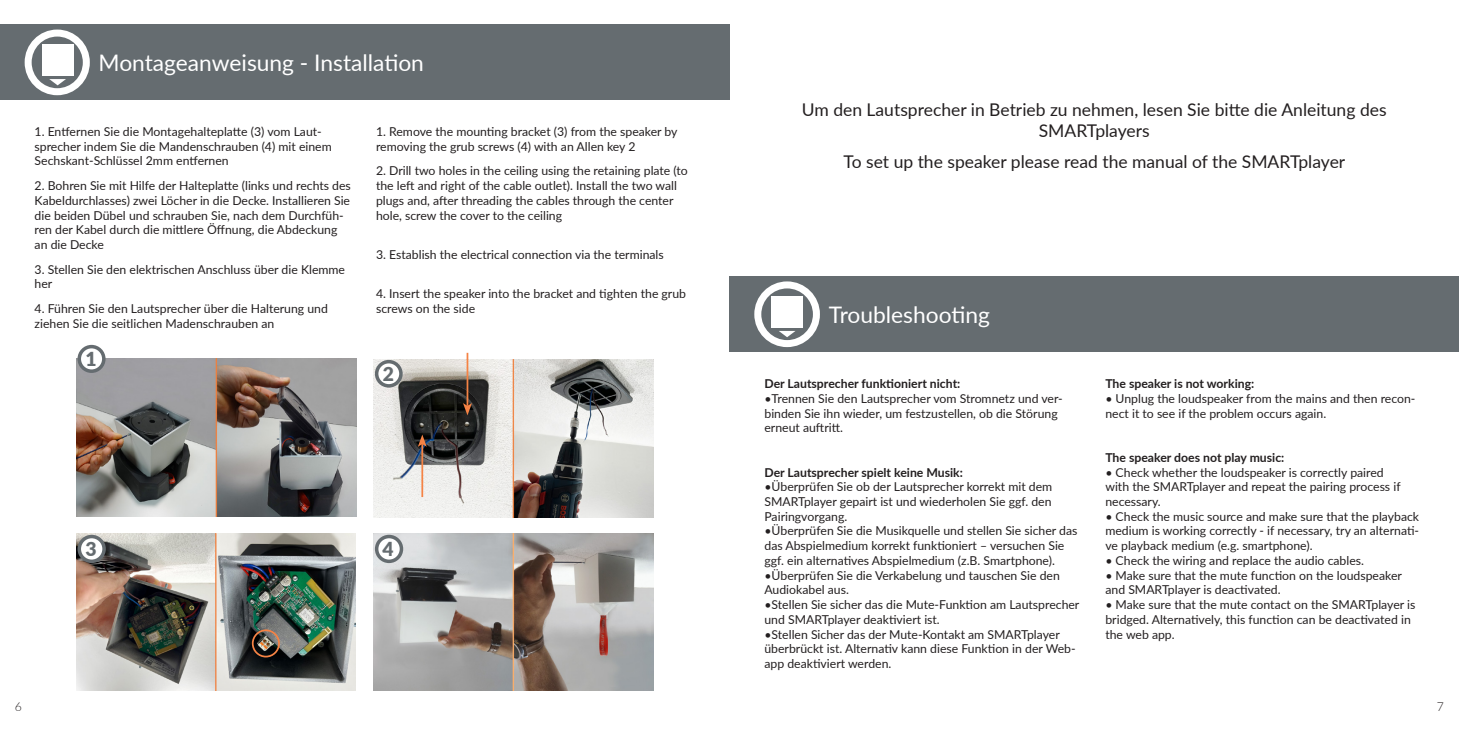
<style>
.page{position:relative;width:1459px;height:730px;background:#fff}
.page>*{position:absolute;margin:0;border:0;box-sizing:border-box;transform-origin:0 0}
.t1{font:22.75px "Lato";color:#fff}
.t2{font:900 19.25px "Lato";color:#656c70}
.t3{font:17.5px/21px "Lato";color:#231f20;text-align:center}
.t4{font:12.25px/14.7px "Lato";color:#231f20}
.t5{font:700 12.25px "Lato";color:#231f20}
.t6{font:300 12.25px "Lato";color:#231f20}
</style>
<div class="page">
<img style="left:374px;top:533px;width:279px;height:157px">
<img style="left:76px;top:533px;width:280px;height:157px">
<img style="left:374px;top:360px;width:279px;height:157px">
<div style="left:377px;top:536px;width:24px;height:25px;background:#fff;border-radius:50%"></div>
<div style="left:375px;top:534px;width:28px;height:28px;border:4px solid #656c70;border-radius:50%"></div>
<div style="left:0;top:25px;width:729px;height:75px;background:#656c70"></div>
<div style="left:25px;top:30px;width:65px;height:65px;border:7px solid #fff;border-radius:50%"></div>
<div style="left:42px;top:44px;width:31px;height:32px;background:#fff"></div>
<svg style="left:49px;top:79px;width:17px;height:6px"></svg>
<img style="left:76px;top:358px;width:280px;height:158px">
<hr style="left:466px;top:352px;width:2px;height:53px;background:#f58345">
<svg style="left:463px;top:403px;width:9px;height:12px"></svg>
<hr style="left:421px;top:444px;width:2px;height:53px;background:#f58345">
<svg style="left:418px;top:434px;width:9px;height:12px"></svg>
<div style="left:377px;top:361px;width:24px;height:24px;background:#fff;border-radius:50%"></div>
<div style="left:375px;top:360px;width:28px;height:27px;border:4px solid #656c70;border-radius:50%"></div>
<div style="left:252px;top:629px;width:28px;height:28px;border:2px solid #f58345;border-radius:50%"></div>
<div style="left:79px;top:536px;width:25px;height:25px;background:#fff;border-radius:50%"></div>
<div style="left:78px;top:534px;width:28px;height:28px;border:4px solid #656c70;border-radius:50%"></div>
<div style="left:79px;top:346px;width:25px;height:25px;background:#fff;border-radius:50%"></div>
<div style="left:77px;top:345px;width:29px;height:28px;border:4px solid #656c70;border-radius:50%"></div>
<div style="left:729px;top:276px;width:729px;height:76px;background:#656c70"></div>
<div style="left:754px;top:281px;width:66px;height:66px;border:7px solid #fff;border-radius:50%"></div>
<div style="left:771px;top:296px;width:32px;height:31px;background:#fff"></div>
<svg style="left:779px;top:331px;width:16px;height:6px"></svg>
<h1 class="t1" style="left:99px;top:46px;width:327px">Montageanweisung - Installation</h1>
<p class="t4" style="left:35px;top:124px;width:299px">1. Entfernen Sie die Montagehalteplatte (3) vom Laut&shy;sprecher indem Sie die Mandenschrauben (4) mit einem<br>Sechskant-Schlüssel 2mm entfernen</p>
<p class="t4" style="left:35px;top:178px;width:318px">2. Bohren Sie mit Hilfe der Halteplatte (links und rechts des Kabeldurchlasses) zwei Löcher in die Decke. Installieren Sie die beiden Dübel und schrauben Sie, nach dem Durchfüh&shy;ren der Kabel durch die mittlere Öffnung, die Abdeckung an die Decke</p>
<p class="t4" style="left:35px;top:261px;width:312px">3. Stellen Sie den elektrischen Anschluss über die Klemme her</p>
<p class="t4" style="left:35px;top:300px;width:295px">4. Führen Sie den Lautsprecher über die Halterung und ziehen Sie die seitlichen Madenschrauben an</p>
<h2 class="t2" style="left:86px;top:344px;width:13px">1</h2>
<p class="t4" style="left:376px;top:124px;width:303px">1. Remove the mounting bracket (3) from the speaker by removing the grub screws (4) with an Allen key 2</p>
<p class="t4" style="left:376px;top:163px;width:313px">2. Drill two holes in the ceiling using the retaining plate (to the left and right of the cable outlet). Install the two wall plugs and, after threading the cables through the center hole, screw the cover to the ceiling</p>
<p class="t4" style="left:376px;top:246px;width:289px">3. Establish the electrical connection via the terminals</p>
<p class="t4" style="left:376px;top:286px;width:311px">4. Insert the speaker into the bracket and tighten the grub screws on the side</p>
<h2 class="t2" style="left:383px;top:359px;width:13px">2</h2>
<h2 class="t2" style="left:86px;top:533px;width:13px">3</h2>
<h2 class="t2" style="left:382px;top:533px;width:13px">4</h2>
<h3 class="t3" style="left:802px;top:98px;width:586px">Um den Lautsprecher in Betrieb zu nehmen, lesen Sie bitte die Anleitung des<br>SMARTplayers</h3>
<h3 class="t3" style="left:843px;top:151px;width:503px">To set up the speaker please read the manual of the SMARTplayer</h3>
<h1 class="t1" style="left:828px;top:298px;width:163px">Troubleshooting</h1>
<p class="t5" style="left:764px;top:374px;width:197px">Der Lautsprecher funktioniert nicht:</p>
<p class="t4" style="left:764px;top:390px;width:300px">•Trennen Sie den Lautsprecher vom Stromnetz und ver&shy;binden Sie ihn wieder, um festzustellen, ob die Störung erneut auftritt.</p>
<p class="t5" style="left:764px;top:463px;width:200px">Der Lautsprecher spielt keine Musik:</p>
<p class="t4" style="left:764px;top:478px;width:289px;text-align:justify">•Überprüfen Sie ob der Lautsprecher korrekt mit dem SMARTplayer gepairt ist und wiederholen Sie ggf. den Pairingvorgang.</p>
<p class="t4" style="left:764px;top:523px;width:314px">•Überprüfen Sie die Musikquelle und stellen Sie sicher das das Abspielmedium korrekt funktioniert – versuchen Sie ggf. ein alternatives Abspielmedium (z.B. Smartphone).</p>
<p class="t4" style="left:764px;top:567px;width:297px">•Überprüfen Sie die Verkabelung und tauschen Sie den<br>Audiokabel aus.</p>
<p class="t4" style="left:764px;top:596px;width:316px">•Stellen Sie sicher das die Mute-Funktion am Lautsprecher und SMARTplayer deaktiviert ist.</p>
<p class="t4" style="left:764px;top:625px;width:313px">•Stellen Sicher das der Mute-Kontakt am SMARTplayer überbrückt ist. Alternativ kann diese Funktion in der Web&shy;app deaktiviert werden.</p>
<p class="t5" style="left:1105px;top:374px;width:150px">The speaker is not working:</p>
<p class="t4" style="left:1105px;top:390px;width:311px">• Unplug the loudspeaker from the mains and then recon&shy;nect it to see if the problem occurs again.</p>
<p class="t5" style="left:1105px;top:448px;width:180px">The speaker does not play music:</p>
<p class="t4" style="left:1105px;top:464px;width:297px">• Check whether the loudspeaker is correctly paired with the SMARTplayer and repeat the pairing process if necessary.</p>
<p class="t4" style="left:1105px;top:508px;width:315px;text-align:justify">• Check the music source and make sure that the playback medium is working correctly - if necessary, try an alternati&shy;ve playback medium (e.g. smartphone).</p>
<p class="t4" style="left:1105px;top:552px;width:260px">• Check the wiring and replace the audio cables.</p>
<p class="t4" style="left:1105px;top:567px;width:298px">• Make sure that the mute function on the loudspeaker and SMARTplayer is deactivated.</p>
<p class="t4" style="left:1105px;top:596px;width:311px">• Make sure that the mute contact on the SMARTplayer is bridged. Alternatively, this function can be deactivated in the web app.</p>
<p class="t6" style="left:15px;top:697px;width:9px">6</p>
<p class="t6" style="left:1436px;top:697px;width:9px">7</p>
</div>
